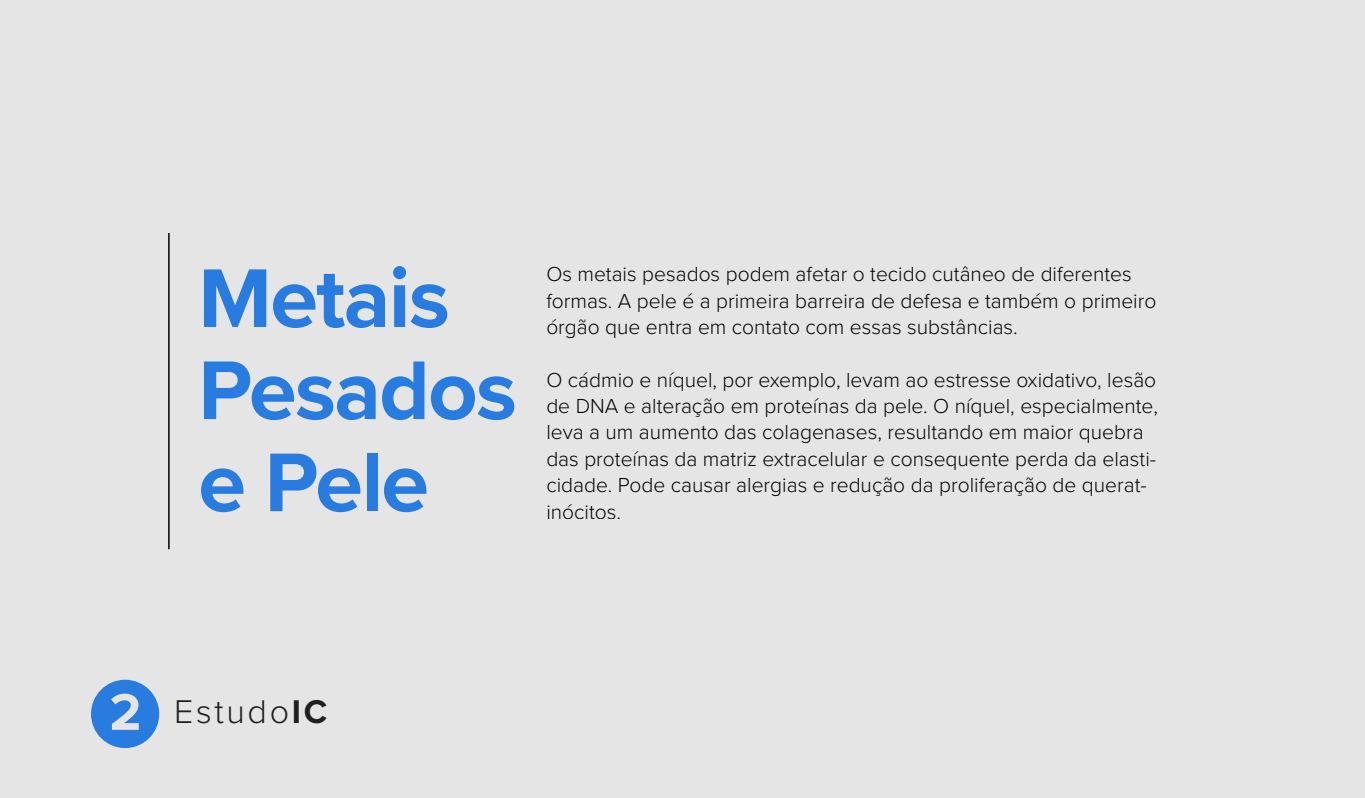
<style>
.page{position:relative;width:1365px;height:798px;background:#fff}
.page>*{position:absolute;margin:0;border:0;box-sizing:border-box;transform-origin:0 0}
.t1{font:700 86.19px/92px "Proxima Nova";letter-spacing:-.02em;color:#287ce0}
.t2{font:300 34.04px "Proxima Nova";letter-spacing:.08em;color:#212020}
.t3{font:300 21px/26.3px "Proxima Nova";color:#000}
.s1{font-weight:700;font-size:53.46px;color:#e5e5e5}
.s2{font-weight:700}
</style>
<div class="page">
<div style="left:0;top:0;width:1364px;height:797px;background:#e5e5e5"></div>
<div style="left:91px;top:679px;width:68px;height:68px;background:#287ce0;border-radius:50%"></div>
<hr style="left:168px;top:233px;width:2px;height:316px;background:#212020">
<h1 class="t1" style="left:198px;top:250px;width:320px">Metais<br>Pesados e Pele</h1>
<p class="t3" style="left:546px;top:260px;width:612px">Os metais pesados podem afetar o tecido cutâneo de diferentes formas. A pele é a primeira barreira de defesa e também o primeiro órgão que entra em contato com essas substâncias.</p>
<p class="t3" style="left:546px;top:365px;width:613px">O cádmio e níquel, por exemplo, levam ao estresse oxidativo, lesão de DNA e alteração em proteínas da pele. O níquel, especialmente, leva a um aumento das colagenases, resultando em maior quebra das proteínas da matriz extracelular e consequente perda da elasti&shy;cidade. Pode causar alergias e redução da proliferação de querat&shy;inócitos.</p>
<h2 class="t2" style="left:109px;top:686px;width:219px"><span class="s1">2</span> Estudo<span class="s2">IC</span></h2>
</div>
